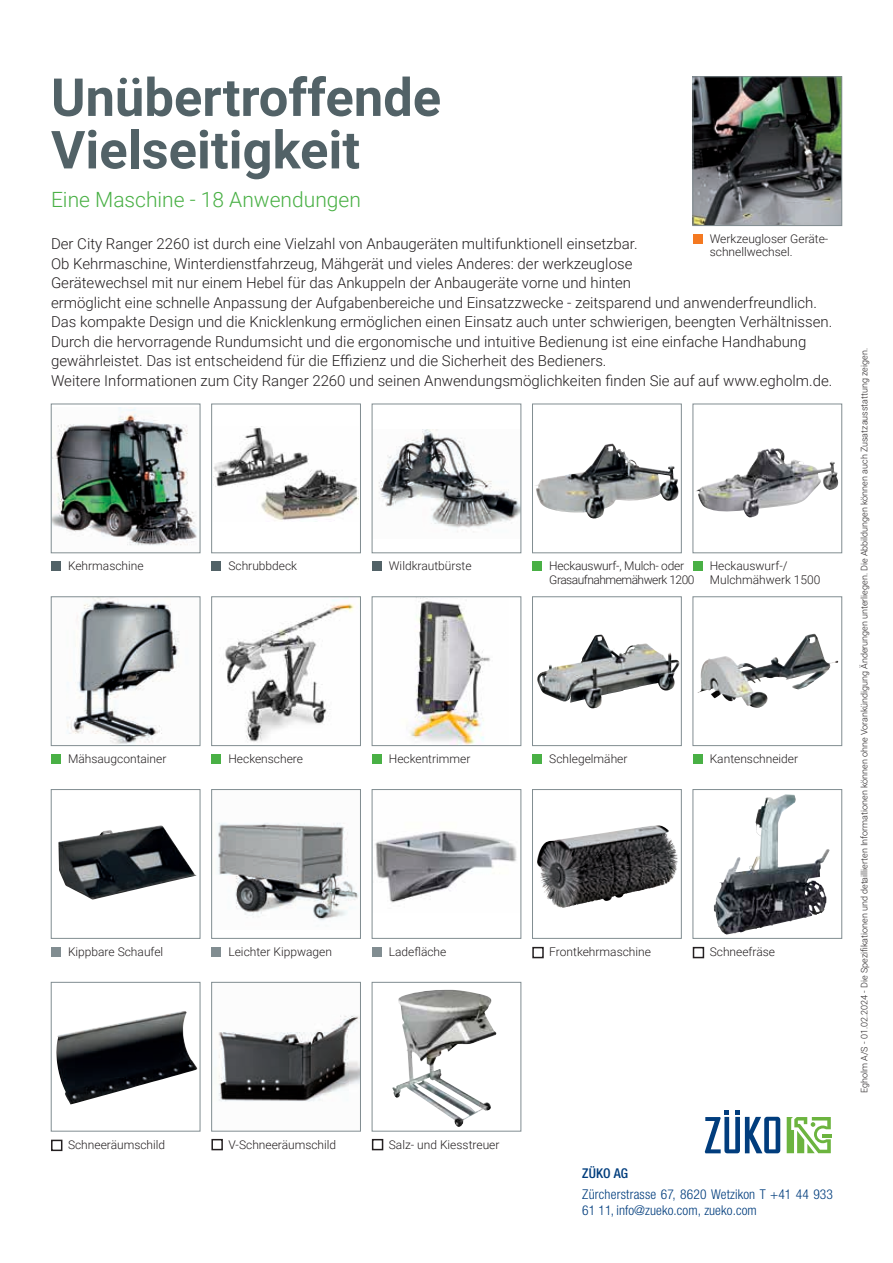
<style>
.page{position:relative;width:893px;height:1263px;background:#fff}
.page>*{position:absolute;margin:0;border:0;box-sizing:border-box;transform-origin:0 0}
.t1{font:700 52.5px/52.5px "Roboto";color:#526267}
.t2{font:300 21px "Roboto";color:#49b045}
.t3{font:300 15px/19.5px "Roboto";color:#231f20}
.t4{font:300 condensed 13.5px/16.2px "Helvetica Neue LT Std";letter-spacing:.01em;color:#013d7d}
.t5{font:500 condensed 13.5px "Helvetica Neue LT Std";letter-spacing:.01em;color:#013d7d}
.t6{font:300 12px/13.5px "Roboto";color:#231f20}
.t7{font:300 12px/13.5px "Roboto";letter-spacing:-.04em;color:#231f20}
.t8{font:300 9px "Roboto";color:#231f20}
</style>
<div class="page">
<img style="left:53px;top:407px;width:144px;height:139px">
<div style="left:51px;top:404px;width:149px;height:149px;border:1px solid #818d91"></div>
<img style="left:378px;top:430px;width:141px;height:103px">
<div style="left:372px;top:404px;width:149px;height:149px;border:1px solid #818d91"></div>
<img style="left:535px;top:444px;width:144px;height:74px">
<div style="left:532px;top:404px;width:149px;height:149px;border:1px solid #818d91"></div>
<img style="left:696px;top:448px;width:143px;height:70px">
<div style="left:693px;top:404px;width:149px;height:149px;border:1px solid #818d91"></div>
<img style="left:66px;top:599px;width:113px;height:145px">
<div style="left:51px;top:597px;width:149px;height:149px;border:1px solid #818d91"></div>
<img style="left:218px;top:1015px;width:141px;height:87px">
<div style="left:211px;top:982px;width:150px;height:149px;border:1px solid #818d91"></div>
<img style="left:392px;top:990px;width:99px;height:137px">
<div style="left:372px;top:982px;width:149px;height:149px;border:1px solid #818d91"></div>
<img style="left:218px;top:822px;width:141px;height:99px">
<div style="left:211px;top:789px;width:150px;height:149px;border:1px solid #818d91"></div>
<img style="left:375px;top:831px;width:142px;height:72px">
<div style="left:372px;top:789px;width:149px;height:149px;border:1px solid #818d91"></div>
<img style="left:56px;top:1011px;width:141px;height:93px">
<div style="left:51px;top:982px;width:149px;height:149px;border:1px solid #818d91"></div>
<img style="left:714px;top:794px;width:116px;height:140px">
<div style="left:693px;top:789px;width:149px;height:149px;border:1px solid #818d91"></div>
<img style="left:58px;top:825px;width:139px;height:75px">
<div style="left:51px;top:789px;width:149px;height:149px;border:1px solid #818d91"></div>
<img style="left:225px;top:600px;width:130px;height:142px">
<div style="left:211px;top:597px;width:150px;height:149px;border:1px solid #818d91"></div>
<img style="left:537px;top:825px;width:119px;height:77px">
<div style="left:532px;top:789px;width:149px;height:149px;border:1px solid #818d91"></div>
<img style="left:409px;top:601px;width:81px;height:143px">
<div style="left:372px;top:597px;width:149px;height:149px;border:1px solid #818d91"></div>
<img style="left:537px;top:635px;width:142px;height:73px">
<div style="left:532px;top:597px;width:149px;height:149px;border:1px solid #818d91"></div>
<img style="left:697px;top:634px;width:117px;height:67px">
<div style="left:693px;top:597px;width:149px;height:149px;border:1px solid #818d91"></div>
<img style="left:695px;top:79px;width:145px;height:145px">
<div style="left:693px;top:77px;width:149px;height:149px;border:1px solid #818d91"></div>
<img style="left:214px;top:427px;width:144px;height:95px">
<div style="left:211px;top:404px;width:150px;height:149px;border:1px solid #818d91"></div>
<div style="left:51px;top:561px;width:10px;height:10px;background:#526267"></div>
<div style="left:372px;top:561px;width:10px;height:10px;background:#526267"></div>
<div style="left:532px;top:561px;width:10px;height:10px;background:#49b045"></div>
<div style="left:693px;top:561px;width:10px;height:10px;background:#49b045"></div>
<div style="left:51px;top:754px;width:10px;height:10px;background:#49b045"></div>
<div style="left:211px;top:1139px;width:12px;height:11px;border:2px solid #231f20"></div>
<div style="left:372px;top:1139px;width:11px;height:11px;border:2px solid #231f20"></div>
<div style="left:211px;top:947px;width:10px;height:10px;background:#818d91"></div>
<div style="left:372px;top:947px;width:10px;height:10px;background:#818d91"></div>
<div style="left:51px;top:1140px;width:11px;height:11px;border:2px solid #231f20"></div>
<div style="left:532px;top:947px;width:12px;height:11px;border:2px solid #231f20"></div>
<div style="left:693px;top:947px;width:11px;height:11px;border:2px solid #231f20"></div>
<div style="left:51px;top:947px;width:10px;height:10px;background:#818d91"></div>
<div style="left:211px;top:754px;width:10px;height:10px;background:#49b045"></div>
<div style="left:372px;top:754px;width:10px;height:10px;background:#49b045"></div>
<div style="left:532px;top:754px;width:10px;height:10px;background:#49b045"></div>
<div style="left:693px;top:754px;width:10px;height:10px;background:#49b045"></div>
<div style="left:693px;top:234px;width:10px;height:10px;background:#f47921"></div>
<div style="left:211px;top:561px;width:10px;height:10px;background:#526267"></div>
<svg style="left:705px;top:1110px;width:75px;height:43px"></svg>
<svg style="left:787px;top:1117px;width:45px;height:36px"></svg>
<h1 class="t1" style="left:51px;top:69px;width:392px">Unübertroffende<br>Vielseitigkeit</h1>
<h2 class="t2" style="left:51px;top:185px;width:311px">Eine Maschine - 18 Anwendungen</h2>
<p class="t6" style="left:710px;top:232px;width:120px;line-height:12.8px">Werkzeugloser Geräte&shy;schnellwechsel.</p>
<p class="t3" style="left:51px;top:234px;width:783px">Der City Ranger 2260 ist durch eine Vielzahl von Anbaugeräten multifunktionell einsetzbar.<br>Ob Kehrmaschine, Winterdienstfahrzeug, Mähgerät und vieles Anderes: der werkzeuglose<br>Gerätewechsel mit nur einem Hebel für das Ankuppeln der Anbaugeräte vorne und hinten<br>ermöglicht eine schnelle Anpassung der Aufgabenbereiche und Einsatzzwecke - zeitsparend und anwenderfreundlich.<br>Das kompakte Design und die Knicklenkung ermöglichen einen Einsatz auch unter schwierigen, beengten Verhältnissen.<br>Durch die hervorragende Rundumsicht und die ergonomische und intuitive Bedienung ist eine einfache Handhabung gewährleistet. Das ist entscheidend für die Effizienz und die Sicherheit des Bedieners.<br>Weitere Informationen zum City Ranger 2260 und seinen Anwendungsmöglichkeiten finden Sie auf auf www.egholm.de.</p>
<p class="t6" style="left:228px;top:559px;width:70px">Schrubbdeck</p>
<p class="t6" style="left:68px;top:559px;width:77px">Kehrmaschine</p>
<p class="t6" style="left:389px;top:559px;width:84px">Wildkrautbürste</p>
<p class="t7" style="left:549px;top:559px;width:147px">Heckauswurf-, Mulch- oder<br>Grasaufnahmemähwerk 1200</p>
<p class="t6" style="left:710px;top:559px;width:112px">Heckauswurf-/<br>Mulchmähwerk 1500</p>
<p class="t6" style="left:68px;top:752px;width:100px">Mähsaugcontainer</p>
<p class="t6" style="left:228px;top:752px;width:76px">Heckenschere</p>
<p class="t6" style="left:389px;top:752px;width:83px">Heckentrimmer</p>
<p class="t6" style="left:549px;top:752px;width:80px">Schlegelmäher</p>
<p class="t6" style="left:710px;top:752px;width:90px">Kantenschneider</p>
<p class="t6" style="left:68px;top:944px;width:97px">Kippbare Schaufel</p>
<p class="t6" style="left:549px;top:944px;width:103px">Frontkehrmaschine</p>
<p class="t6" style="left:710px;top:944px;width:67px">Schneefräse</p>
<p class="t6" style="left:228px;top:944px;width:105px">Leichter Kippwagen</p>
<p class="t6" style="left:389px;top:944px;width:59px">Ladefläche</p>
<p class="t6" style="left:68px;top:1137px;width:99px">Schneeräumschild</p>
<p class="t6" style="left:228px;top:1137px;width:109px">V-Schneeräumschild</p>
<p class="t6" style="left:389px;top:1137px;width:112px">Salz- und Kiesstreuer</p>
<p class="t5" style="left:582px;top:1165px;width:47px">ZÜKO AG</p>
<p class="t4" style="left:582px;top:1185px;width:252px">Zürcherstrasse 67, 8620 Wetzikon T +41 44 933<br>61 11, info@zueko.com, zueko.com</p>
<p class="t8" style="left:858px;top:1093px;width:746px;rotate:-90deg">Egholm A/S - 01.02.2024 - Die Spezifikationen und detaillierten Informationen können ohne Vorankündigung Änderungen unterliegen. Die Abbildungen können auch Zusatzausstattung zeigen.</p>
</div>
